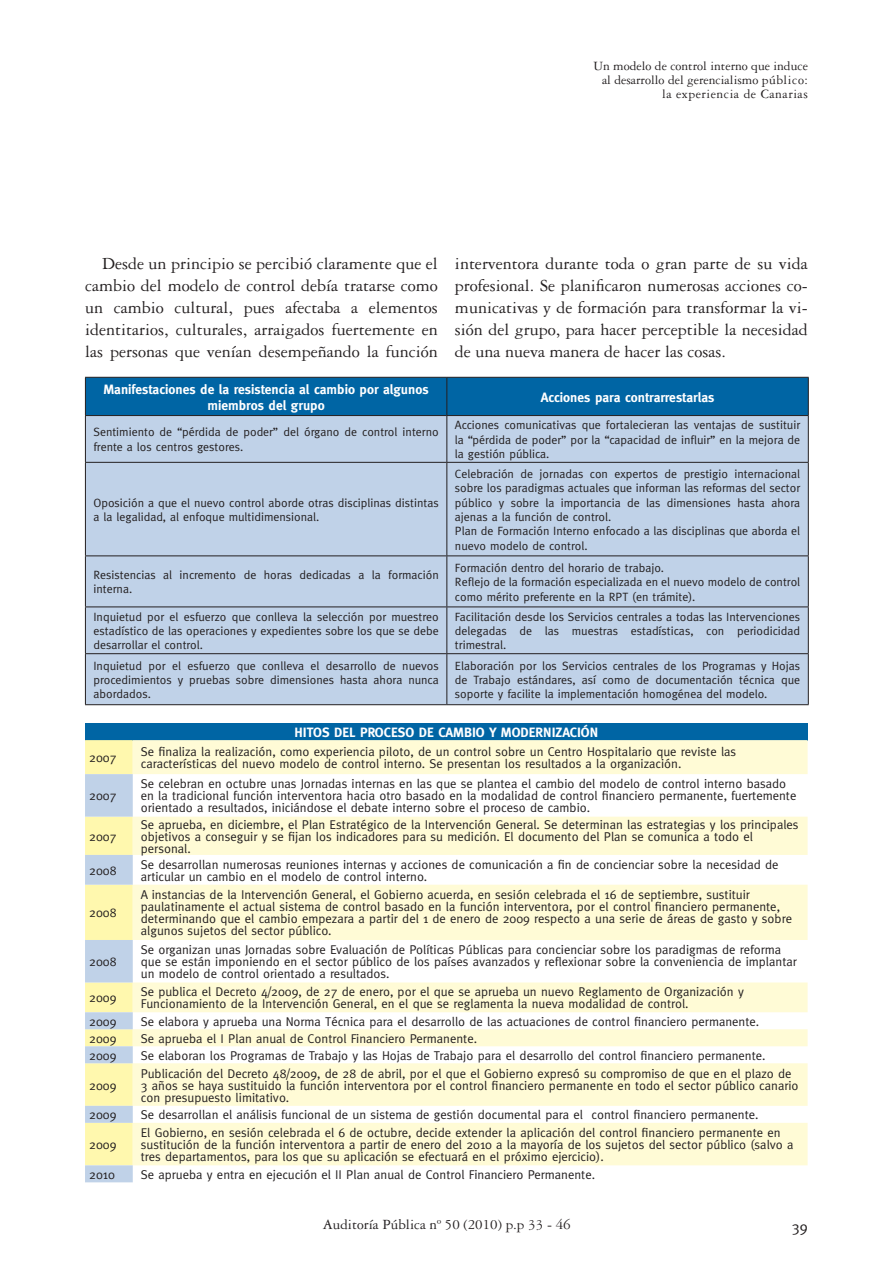
<style>
.page{position:relative;width:893px;height:1263px;background:#fff}
.page>*{position:absolute;margin:0;border:0;box-sizing:border-box;transform-origin:0 0}
.t1{font:18px/22px "Garamond Three";color:#231f20;text-align:justify}
.t2{font:15px "Garamond Three";color:#231f20}
.t3{font:15px "Meta";color:#231f20}
.t4{font:700 13.5px/16.2px "Meta";color:#fff;text-align:center}
.t5{font:13.5px/14.4px "Garamond Three";color:#231f20;text-align:right}
.t6{font:12.75px/12px "Meta";color:#231f20}
.t7{font:12px/14.4px "Meta";color:#231f20}
</style>
<div class="page">
<div style="left:86px;top:378px;width:722px;height:37px;background:#0065a4"></div>
<div style="left:86px;top:416px;width:722px;height:288px;background:#c0d2e8"></div>
<hr style="left:85px;top:377px;width:362px;height:1px;background:#231f20">
<hr style="left:447px;top:377px;width:362px;height:1px;background:#231f20">
<hr style="left:85px;top:415px;width:362px;height:1px;background:#231f20">
<hr style="left:447px;top:415px;width:362px;height:1px;background:#231f20">
<hr style="left:85px;top:462px;width:362px;height:1px;background:#231f20">
<hr style="left:447px;top:462px;width:362px;height:1px;background:#231f20">
<hr style="left:85px;top:555px;width:362px;height:1px;background:#231f20">
<hr style="left:447px;top:555px;width:362px;height:1px;background:#231f20">
<hr style="left:85px;top:606px;width:362px;height:1px;background:#231f20">
<hr style="left:447px;top:606px;width:362px;height:1px;background:#231f20">
<hr style="left:85px;top:653px;width:362px;height:1px;background:#231f20">
<hr style="left:447px;top:653px;width:362px;height:1px;background:#231f20">
<hr style="left:85px;top:704px;width:362px;height:1px;background:#231f20">
<hr style="left:447px;top:704px;width:362px;height:1px;background:#231f20">
<hr style="left:85px;top:378px;width:1px;height:37px;background:#231f20">
<hr style="left:85px;top:416px;width:1px;height:46px;background:#231f20">
<hr style="left:85px;top:463px;width:1px;height:92px;background:#231f20">
<hr style="left:85px;top:556px;width:1px;height:50px;background:#231f20">
<hr style="left:85px;top:607px;width:1px;height:46px;background:#231f20">
<hr style="left:85px;top:654px;width:1px;height:50px;background:#231f20">
<hr style="left:446px;top:378px;width:1px;height:37px;background:#231f20">
<hr style="left:808px;top:378px;width:1px;height:37px;background:#231f20">
<hr style="left:446px;top:416px;width:1px;height:46px;background:#231f20">
<hr style="left:808px;top:416px;width:1px;height:46px;background:#231f20">
<hr style="left:446px;top:463px;width:1px;height:92px;background:#231f20">
<hr style="left:808px;top:463px;width:1px;height:92px;background:#231f20">
<hr style="left:446px;top:556px;width:1px;height:50px;background:#231f20">
<hr style="left:808px;top:556px;width:1px;height:50px;background:#231f20">
<hr style="left:446px;top:607px;width:1px;height:46px;background:#231f20">
<hr style="left:808px;top:607px;width:1px;height:46px;background:#231f20">
<hr style="left:446px;top:654px;width:1px;height:50px;background:#231f20">
<hr style="left:808px;top:654px;width:1px;height:50px;background:#231f20">
<div style="left:85px;top:723px;width:723px;height:17px;background:#0065a4"></div>
<svg style="left:133px;top:740px;width:675px;height:425px;fill:#fffbd6"></svg>
<svg style="left:85px;top:740px;width:48px;height:442px;background:#e5e8c6"></svg>
<p class="t5" style="left:593px;top:58px;width:216px">Un modelo de control interno que induce al desarrollo del gerencialismo público: la experiencia de Canarias</p>
<p class="t1" style="left:85px;top:252px;width:354px;text-indent:17px">Desde un principio se percibió claramente que el cambio del modelo de control debía tratarse como un cambio cultural, pues afectaba a elementos identitarios, culturales, arraigados fuertemente en las personas que venían desempeñando la función</p>
<p class="t1" style="left:455px;top:252px;width:354px">interventora durante toda o gran parte de su vida profesional. Se planificaron numerosas acciones co&shy;municativas y de formación para transformar la vi&shy;sión del grupo, para hacer perceptible la necesidad de una nueva manera de hacer las cosas.</p>
<p class="t4" style="left:104px;top:381px;width:327px">Manifestaciones de la resistencia al cambio por algunos miembros del grupo</p>
<p class="t4" style="left:541px;top:389px;width:175px">Acciones para contrarrestarlas</p>
<p class="t7" style="left:94px;top:425px;width:347px">Sentimiento de “pérdida de poder” del órgano de control interno frente a los centros gestores.</p>
<p class="t7" style="left:455px;top:418px;width:347px;text-align:justify">Acciones comunicativas que fortalecieran las ventajas de sustituir la “pérdida de poder” por la “capacidad de influir” en la mejora de la gestión pública.</p>
<p class="t7" style="left:94px;top:495px;width:347px">Oposición a que el nuevo control aborde otras disciplinas distintas a la legalidad, al enfoque multidimensional.</p>
<p class="t7" style="left:455px;top:466px;width:347px">Celebración de jornadas con expertos de prestigio internacional sobre los paradigmas actuales que informan las reformas del sector público y sobre la importancia de las dimensiones hasta ahora ajenas a la función de control.<br>Plan de Formación Interno enfocado a las disciplinas que aborda el nuevo modelo de control.</p>
<p class="t7" style="left:94px;top:567px;width:347px">Resistencias al incremento de horas dedicadas a la formación interna.</p>
<p class="t7" style="left:455px;top:560px;width:347px">Formación dentro del horario de trabajo.<br>Reflejo de la formación especializada en el nuevo modelo de control como mérito preferente en la RPT (en trámite).</p>
<p class="t7" style="left:94px;top:609px;width:347px;text-align:justify">Inquietud por el esfuerzo que conlleva la selección por muestreo estadístico de las operaciones y expedientes sobre los que se debe desarrollar el control.</p>
<p class="t7" style="left:455px;top:609px;width:347px;text-align:justify">Facilitación desde los Servicios centrales a todas las Intervenciones delegadas de las muestras estadísticas, con periodicidad trimestral.</p>
<p class="t7" style="left:94px;top:658px;width:347px;text-align:justify">Inquietud por el esfuerzo que conlleva el desarrollo de nuevos procedimientos y pruebas sobre dimensiones hasta ahora nunca abordados.</p>
<p class="t7" style="left:455px;top:658px;width:347px;text-align:justify">Elaboración por los Servicios centrales de los Programas y Hojas de Trabajo estándares, así como de documentación técnica que soporte y facilite la implementación homogénea del modelo.</p>
<p class="t4" style="left:294px;top:724px;width:305px">HITOS DEL PROCESO DE CAMBIO Y MODERNIZACIÓN</p>
<p class="t6" style="left:89px;top:752px;width:29px">2007</p>
<p class="t6" style="left:141px;top:745px;width:597px">Se finaliza la realización, como experiencia piloto, de un control sobre un Centro Hospitalario que reviste las características del nuevo modelo de control interno. Se presentan los resultados a la organización.</p>
<p class="t6" style="left:89px;top:790px;width:29px">2007</p>
<p class="t6" style="left:141px;top:778px;width:657px">Se celebran en octubre unas Jornadas internas en las que se plantea el cambio del modelo de control interno basado en la tradicional función interventora hacia otro basado en la modalidad de control financiero permanente, fuertemente orientado a resultados, iniciándose el debate interno sobre el proceso de cambio.</p>
<p class="t6" style="left:89px;top:830px;width:29px">2007</p>
<p class="t6" style="left:141px;top:818px;width:659px">Se aprueba, en diciembre, el Plan Estratégico de la Intervención General. Se determinan las estrategias y los principales objetivos a conseguir y se fijan los indicadores para su medición. El documento del Plan se comunica a todo el personal.</p>
<p class="t6" style="left:89px;top:864px;width:29px">2008</p>
<p class="t6" style="left:141px;top:858px;width:639px">Se desarrollan numerosas reuniones internas y acciones de comunicación a fin de concienciar sobre la necesidad de articular un cambio en el modelo de control interno.</p>
<p class="t6" style="left:89px;top:907px;width:29px">2008</p>
<p class="t6" style="left:141px;top:889px;width:653px">A instancias de la Intervención General, el Gobierno acuerda, en sesión celebrada el 16 de septiembre, sustituir paulatinamente el actual sistema de control basado en la función interventora, por el control financiero permanente, determinando que el cambio empezara a partir del 1 de enero de 2009 respecto a una serie de áreas de gasto y sobre algunos sujetos del sector público.</p>
<p class="t6" style="left:89px;top:956px;width:29px">2008</p>
<p class="t6" style="left:141px;top:944px;width:658px">Se organizan unas Jornadas sobre Evaluación de Políticas Públicas para concienciar sobre los paradigmas de reforma que se están imponiendo en el sector público de los países avanzados y reflexionar sobre la conveniencia de implantar un modelo de control orientado a resultados.</p>
<p class="t6" style="left:89px;top:992px;width:29px">2009</p>
<p class="t6" style="left:141px;top:986px;width:604px">Se publica el Decreto 4/2009, de 27 de enero, por el que se aprueba un nuevo Reglamento de Organización y<br>Funcionamiento de la Intervención General, en el que se reglamenta la nueva modalidad de control.</p>
<p class="t6" style="left:89px;top:1015px;width:29px">2009</p>
<p class="t6" style="left:141px;top:1015px;width:620px">Se elabora y aprueba una Norma Técnica para el desarrollo de las actuaciones de control financiero permanente.</p>
<p class="t6" style="left:89px;top:1032px;width:29px">2009</p>
<p class="t6" style="left:141px;top:1032px;width:338px">Se aprueba el I Plan anual de Control Financiero Permanente.</p>
<p class="t6" style="left:89px;top:1049px;width:29px">2009</p>
<p class="t6" style="left:141px;top:1049px;width:626px">Se elaboran los Programas de Trabajo y las Hojas de Trabajo para el desarrollo del control financiero permanente.</p>
<p class="t6" style="left:89px;top:1079px;width:29px">2009</p>
<p class="t6" style="left:141px;top:1067px;width:659px">Publicación del Decreto 48/2009, de 28 de abril, por el que el Gobierno expresó su compromiso de que en el plazo de<br>3 años se haya sustituido la función interventora por el control financiero permanente en todo el sector público canario con presupuesto limitativo.</p>
<p class="t6" style="left:89px;top:1109px;width:29px">2009</p>
<p class="t6" style="left:141px;top:1109px;width:619px">Se desarrollan el análisis funcional de un sistema de gestión documental para el control financiero permanente.</p>
<p class="t6" style="left:89px;top:1138px;width:29px">2009</p>
<p class="t6" style="left:141px;top:1126px;width:654px">El Gobierno, en sesión celebrada el 6 de octubre, decide extender la aplicación del control financiero permanente en sustitución de la función interventora a partir de enero del 2010 a la mayoría de los sujetos del sector público (salvo a tres departamentos, para los que su aplicación se efectuará en el próximo ejercicio).</p>
<p class="t6" style="left:89px;top:1168px;width:27px">2010</p>
<p class="t6" style="left:141px;top:1168px;width:456px">Se aprueba y entra en ejecución el II Plan anual de Control Financiero Permanente.</p>
<p class="t2" style="left:323px;top:1216px;width:249px">Auditoría Pública nº 50 (2010) p.p 33 - 46</p>
<p class="t3" style="left:792px;top:1218px;width:18px">39</p>
</div>
